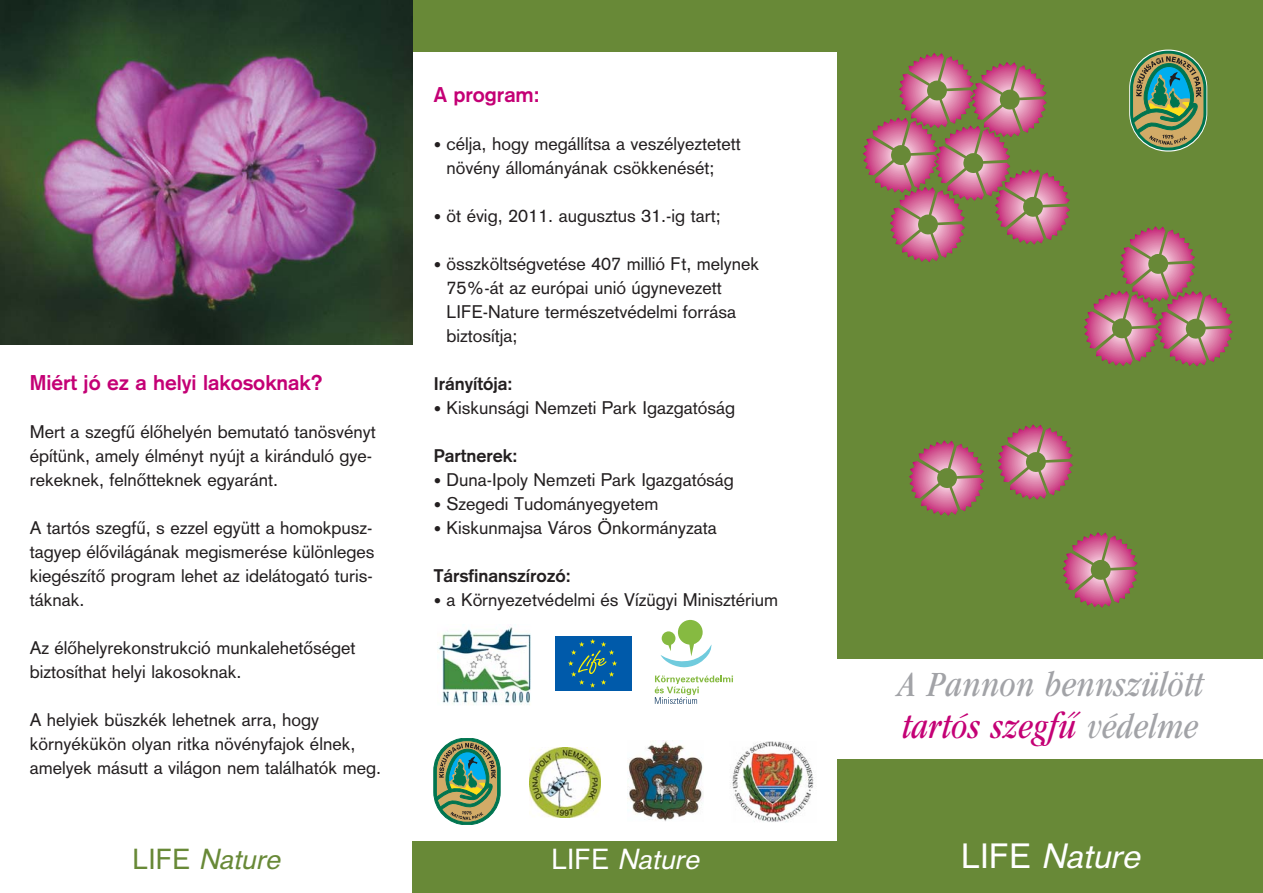
<style>
.page{position:relative;width:1263px;height:893px;background:#fff}
.page>*{position:absolute;margin:0;border:0;box-sizing:border-box;transform-origin:0 0}
.t1{font:italic 34.5px/41.4px "Garamond H Cond";color:#a2a3a7}
.t2{font:italic 34.5px "H Akzidenz Grot Roman";color:#fff}
.t3{font:italic 28.5px "H Akzidenz Grot Roman";color:#688937}
.t4{font:italic 28.5px "H Akzidenz Grot Roman";color:#fff}
.t5{font:700 21px "H Akzidenz Grot";color:#c40075}
.t6{font:18px/24px "H Akzidenz Grot Roman";color:#231f20}
.t7{font:700 18px "H Akzidenz Grot";color:#231f20}
.s1{font-family:"H Akzidenz Grot";font-weight:700;font-size:15px}
.s2{color:#c40075}
.s3{font-style:normal}
</style>
<div class="page">
<div style="left:0;top:0;width:838px;height:51px;background:#688937"></div>
<img style="left:0;top:0;width:412px;height:344px">
<svg style="left:434px;top:738px;width:66px;height:87px;background:#779e7b"></svg>
<div style="left:555px;top:636px;width:76px;height:55px;background:#005aaa"></div>
<svg style="left:568px;top:639px;width:49px;height:49px"></svg>
<img style="left:438px;top:624px;width:93px;height:81px">
<svg style="left:660px;top:620px;width:52px;height:48px"></svg>
<svg style="left:655px;top:676px;width:78px;height:28px"></svg>
<img style="left:530px;top:747px;width:70px;height:70px">
<img style="left:627px;top:740px;width:77px;height:81px">
<img style="left:730px;top:742px;width:84px;height:80px">
<div style="left:838px;top:0;width:425px;height:893px;background:#688937"></div>
<svg style="left:863px;top:53px;width:207px;height:209px"></svg>
<svg style="left:909px;top:440px;width:75px;height:76px"></svg>
<svg style="left:998px;top:424px;width:75px;height:76px"></svg>
<svg style="left:1063px;top:532px;width:75px;height:76px"></svg>
<svg style="left:1084px;top:226px;width:149px;height:140px"></svg>
<div style="left:833px;top:659px;width:430px;height:100px;background:#fff"></div>
<div style="left:412px;top:842px;width:429px;height:51px;background:#688937"></div>
<svg style="left:1129px;top:50px;width:78px;height:102px;background:#6d9263"></svg>
<p class="t5" style="left:30px;top:375px;width:295px">Miért jó ez a helyi lakosoknak?</p>
<p class="t6" style="left:30px;top:422px;width:348px">Mert a szegfû élôhelyén bemutató tanösvényt építünk, amely élményt nyújt a kiránduló gye - rekeknek, felnôtteknek egyaránt.</p>
<p class="t6" style="left:30px;top:518px;width:346px;text-align:justify">A tartós szegfû, s ezzel együtt a homokpusz&shy;tagyep élôvilágának megismerése különleges kiegészítô program lehet az idelátogató turis - táknak.</p>
<p class="t6" style="left:30px;top:638px;width:327px">Az élôhelyrekonstrukció munkalehetôséget biztosíthat helyi lakosoknak.</p>
<p class="t6" style="left:30px;top:710px;width:353px">A helyiek büszkék lehetnek arra, hogy környékükön olyan ritka növényfajok élnek, amelyek másutt a világon nem találhatók meg.</p>
<p class="t5" style="left:434px;top:87px;width:107px">A program:</p>
<p class="t6" style="left:446px;top:133px;width:296px;text-indent:-13px"><span class="s1">•</span> célja, hogy megállítsa a veszélyeztetett növény állományának csökkenését;</p>
<p class="t6" style="left:434px;top:205px;width:288px"><span class="s1">•</span> öt évig, 2011. augusztus 31.-ig tart;</p>
<p class="t6" style="left:446px;top:253px;width:314px;text-indent:-13px"><span class="s1">•</span> összköltségvetése 407 millió Ft, melynek 75%-át az európai unió úgynevezett LIFE-Nature természetvédelmi forrása biztosítja;</p>
<p class="t7" style="left:434px;top:377px;width:80px">Irányítója:</p>
<p class="t6" style="left:434px;top:397px;width:303px"><span class="s1">•</span> Kiskunsági Nemzeti Park Igazgatóság</p>
<p class="t7" style="left:434px;top:449px;width:85px">Partnerek:</p>
<p class="t6" style="left:434px;top:469px;width:302px"><span class="s1">•</span> Duna-Ipoly Nemzeti Park Igazgatóság</p>
<p class="t6" style="left:434px;top:493px;width:226px"><span class="s1">•</span> Szegedi Tudományegyetem</p>
<p class="t6" style="left:434px;top:517px;width:284px"><span class="s1">•</span> Kiskunmajsa Város Önkormányzata</p>
<p class="t7" style="left:434px;top:569px;width:139px">Társfinanszírozó:</p>
<p class="t6" style="left:434px;top:589px;width:346px"><span class="s1">•</span> a Környezetvédelmi és Vízügyi Minisztérium</p>
<h1 class="t1" style="left:897px;top:667px;width:307px">A Pannon bennszülött <span class="s2">tartós szegfû</span> védelme</h1>
<h2 class="t3" style="left:132px;top:849px;width:155px"><span class="s3">L I F E</span> Nature</h2>
<h2 class="t4" style="left:551px;top:849px;width:155px"><span class="s3">L I F E</span> Nature</h2>
<h1 class="t2" style="left:961px;top:844px;width:187px"><span class="s3">L I F E</span> Nature</h1>
</div>
